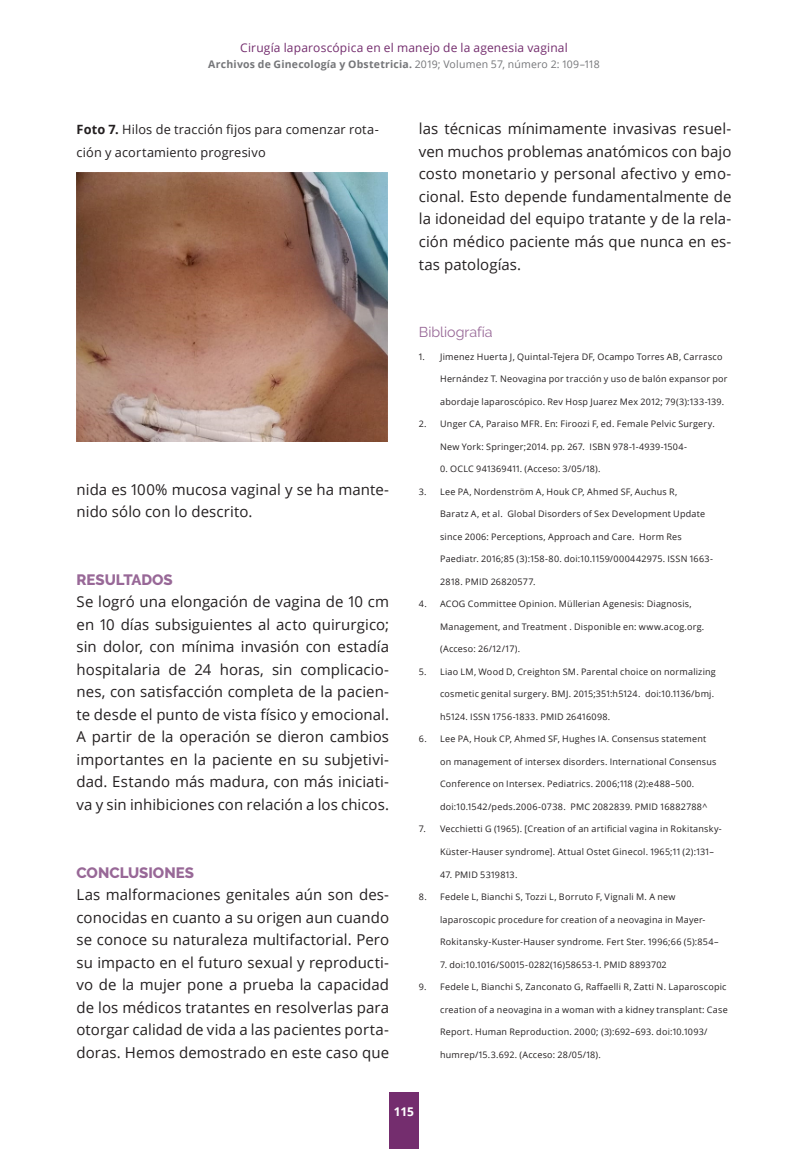
<style>
.page{position:relative;width:808px;height:1149px;background:#fff}
.page>*{position:absolute;margin:0;border:0;box-sizing:border-box;transform-origin:0 0}
.Primero{font:15px/22.5px "Open Sans";letter-spacing:.005em;color:#231f20;text-align:justify}
.sub_1{font:800 15px "Raleway";color:#986897}
.sub_2{font:14.25px "Raleway";letter-spacing:-.005em;color:#986897}
.Figura_título{font:12.75px/22.5px "Open Sans";letter-spacing:.015em;color:#231f20}
.t1{font:12px "Open Sans";letter-spacing:.015em;color:#742d6e}
.t2{font:700 12px "Open Sans";color:#fff}
.t3{font:700 10.5px "Open Sans";letter-spacing:.02em;color:#757679}
.bibliografia{font:9px "Open Sans";letter-spacing:.025em;color:#231f20}
.s1{font-weight:400}
.s2{font-weight:700}
</style>
<div class="page">
<div style="left:389px;top:1092px;width:30px;height:56px;background:#742d6e"></div>
<img style="left:77px;top:173px;width:310px;height:268px">
<h3 class="t1" style="left:240px;top:39px;width:329px">Cirugía laparoscópica en el manejo de la agenesia vaginal</h3>
<p class="t3" style="left:208px;top:56px;width:393px">Archivos de Ginecología y Obstetricia. <span class="s1">2019; Volumen 57, número 2: 109–118</span></p>
<p class="Figura_título" style="left:77px;top:118px;width:304px"><span class="s2">Foto 7.</span> Hilos de tracción fijos para comenzar rota&shy;ción y acortamiento progresivo</p>
<p class="Primero" style="left:77px;top:477px;width:314px">nida es 100% mucosa vaginal y se ha mante&shy;nido sólo con lo descrito.</p>
<p class="sub_1" style="left:77px;top:570px;width:98px">RESULTADOS</p>
<p class="Primero" style="left:77px;top:590px;width:314px">Se logró una elongación de vagina de 10 cm en 10 días subsiguientes al acto quirurgico; sin dolor, con mínima invasión con estadía hospitalaria de 24 horas, sin complicacio&shy;nes, con satisfacción completa de la pacien&shy;te desde el punto de vista físico y emocional.<br>A partir de la operación se dieron cambios importantes en la paciente en su subjetivi&shy;dad. Estando más madura, con más iniciati&shy;va y sin inhibiciones con relación a los chicos.</p>
<p class="sub_1" style="left:77px;top:863px;width:119px">CONCLUSIONES</p>
<p class="Primero" style="left:77px;top:882px;width:314px">Las malformaciones genitales aún son des&shy;conocidas en cuanto a su origen aun cuando se conoce su naturaleza multifactorial. Pero su impacto en el futuro sexual y reproducti&shy;vo de la mujer pone a prueba la capacidad de los médicos tratantes en resolverlas para otorgar calidad de vida a las pacientes porta&shy;doras. Hemos demostrado en este caso que</p>
<p class="Primero" style="left:419px;top:117px;width:314px">las técnicas mínimamente invasivas resuel&shy;ven muchos problemas anatómicos con bajo costo monetario y personal afectivo y emo&shy;cional. Esto depende fundamentalmente de la idoneidad del equipo tratante y de la rela&shy;ción médico paciente más que nunca en es&shy;tas patologías.</p>
<p class="sub_2" style="left:419px;top:323px;width:75px">Bibliografía</p>
<p class="bibliografia" style="left:419px;top:350px;width:305px">1. Jimenez Huerta J, Quintal-Tejera DF, Ocampo Torres AB, Carrasco</p>
<p class="bibliografia" style="left:440px;top:372px;width:289px">Hernández T. Neovagina por tracción y uso de balón expansor por</p>
<p class="bibliografia" style="left:440px;top:395px;width:286px">abordaje laparoscópico. Rev Hosp Juarez Mex 2012; 79(3):133-139.</p>
<p class="bibliografia" style="left:419px;top:417px;width:297px">2. Unger CA, Paraiso MFR. En: Firoozi F, ed. Female Pelvic Surgery.</p>
<p class="bibliografia" style="left:440px;top:440px;width:248px">New York: Springer;2014. pp. 267. ISBN 978-1-4939-1504-</p>
<p class="bibliografia" style="left:440px;top:462px;width:162px">0. OCLC 941369411. (Acceso: 3/05/18).</p>
<p class="bibliografia" style="left:419px;top:485px;width:260px">3. Lee PA, Nordenström A, Houk CP, Ahmed SF, Auchus R,</p>
<p class="bibliografia" style="left:440px;top:507px;width:267px">Baratz A, et al. Global Disorders of Sex Development Update</p>
<p class="bibliografia" style="left:440px;top:530px;width:243px">since 2006: Perceptions, Approach and Care. Horm Res</p>
<p class="bibliografia" style="left:440px;top:552px;width:274px">Paediatr. 2016;85 (3):158-80. doi:10.1159/000442975. ISSN 1663-</p>
<p class="bibliografia" style="left:440px;top:575px;width:97px">2818. PMID 26820577.</p>
<p class="bibliografia" style="left:419px;top:597px;width:274px">4. ACOG Committee Opinion. Müllerian Agenesis: Diagnosis,</p>
<p class="bibliografia" style="left:440px;top:620px;width:266px">Management, and Treatment . Disponible en: www.acog.org.</p>
<p class="bibliografia" style="left:440px;top:642px;width:82px">(Acceso: 26/12/17).</p>
<p class="bibliografia" style="left:419px;top:665px;width:298px">5. Liao LM, Wood D, Creighton SM. Parental choice on normalizing</p>
<p class="bibliografia" style="left:440px;top:687px;width:275px">cosmetic genital surgery. BMJ. 2015;351:h5124. doi:10.1136/bmj.</p>
<p class="bibliografia" style="left:440px;top:710px;width:172px">h5124. ISSN 1756-1833. PMID 26416098.</p>
<p class="bibliografia" style="left:419px;top:732px;width:289px">6. Lee PA, Houk CP, Ahmed SF, Hughes IA. Consensus statement</p>
<p class="bibliografia" style="left:440px;top:755px;width:278px">on management of intersex disorders. International Consensus</p>
<p class="bibliografia" style="left:440px;top:777px;width:256px">Conference on Intersex. Pediatrics. 2006;118 (2):e488–500.</p>
<p class="bibliografia" style="left:440px;top:800px;width:269px">doi:10.1542/peds.2006-0738. PMC 2082839. PMID 16882788^</p>
<p class="bibliografia" style="left:419px;top:822px;width:304px">7. Vecchietti G (1965). [Creation of an artificial vagina in Rokitansky-</p>
<p class="bibliografia" style="left:440px;top:845px;width:275px">Küster-Hauser syndrome]. Attual Ostet Ginecol. 1965;11 (2):131–</p>
<p class="bibliografia" style="left:440px;top:867px;width:79px">47. PMID 5319813.</p>
<p class="bibliografia" style="left:419px;top:890px;width:258px">8. Fedele L, Bianchi S, Tozzi L, Borruto F, Vignali M. A new</p>
<p class="bibliografia" style="left:440px;top:912px;width:267px">laparoscopic procedure for creation of a neovagina in Mayer-</p>
<p class="bibliografia" style="left:440px;top:935px;width:280px">Rokitansky-Kuster-Hauser syndrome. Fert Ster. 1996;66 (5):854–</p>
<p class="bibliografia" style="left:440px;top:957px;width:228px">7. doi:10.1016/S0015-0282(16)58653-1. PMID 8893702</p>
<p class="bibliografia" style="left:419px;top:980px;width:309px">9. Fedele L, Bianchi S, Zanconato G, Raffaelli R, Zatti N. Laparoscopic</p>
<p class="bibliografia" style="left:440px;top:1002px;width:289px">creation of a neovagina in a woman with a kidney transplant: Case</p>
<p class="bibliografia" style="left:440px;top:1025px;width:269px">Report. Human Reproduction. 2000; (3):692–693. doi:10.1093/</p>
<p class="bibliografia" style="left:440px;top:1047px;width:162px">humrep/15.3.692. (Acceso: 28/05/18).</p>
<h3 class="t2" style="left:394px;top:1102px;width:22px">115</h3>
</div>
